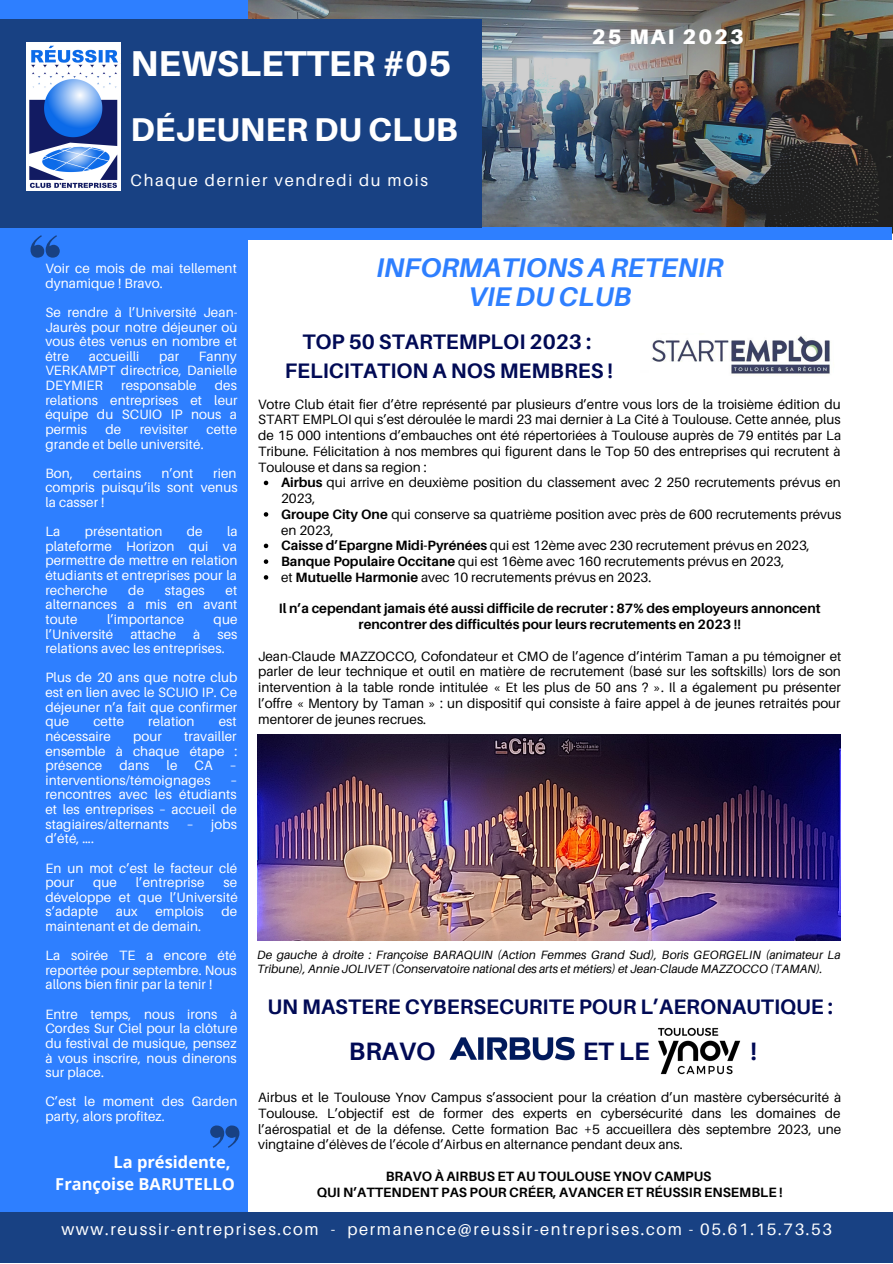
<style>
.page{position:relative;width:893px;height:1264px;background:#fff}
.page>*{position:absolute;margin:0;border:0;box-sizing:border-box;transform-origin:0 0}
.t1{font:800 36px "Aileron";color:#fff}
.t2{font:800 33px "Aileron";color:#fff}
.t3{font:italic 700 27px "Aileron";color:#2e7fff}
.t4{font:700 25.2px "Aileron";color:#010a55}
.t5{font:700 21px "Aileron";color:#010a55}
.t6{font:900 21px "Aileron";letter-spacing:.1em;color:#fff}
.t7{font:16.5px "Aileron";letter-spacing:.1em;color:#fff}
.t8{font:700 16.5px "Open Sans";color:#fff}
.t9{font:13.5px/15.8px "Aileron";color:#000;text-align:justify}
.t10{font:13.5px/14.5px "Aileron";letter-spacing:.005em;color:#fff;text-align:justify}
.t11{font:700 13.5px/15.8px "Aileron";color:#000;text-align:center}
.t12{font:italic 12px/14px "Aileron";color:#000}
.s1{font-weight:700}
</style>
<div class="page">
<img style="left:248px;top:0;width:644px;height:227px">
<div style="left:0;top:0;width:248px;height:1262px;background:#2e7fff"></div>
<div style="left:226px;top:227px;width:666px;height:13px;background:#2e7fff"></div>
<div style="left:0;top:1212px;width:892px;height:50px;background:#184183"></div>
<div style="left:0;top:20px;width:481px;height:208px;background:#184183"></div>
<div style="left:26px;top:42px;width:94px;height:149px;background:#fff"></div>
<img style="left:29px;top:45px;width:92px;height:146px">
<svg style="left:31px;top:235px;width:29px;height:23px"></svg>
<svg style="left:210px;top:1125px;width:29px;height:22px"></svg>
<img style="left:651px;top:336px;width:179px;height:38px">
<div style="left:651px;top:366px;width:46px;height:14px;background:#fff"></div>
<img style="left:257px;top:734px;width:583px;height:206px">
<img style="left:449px;top:1036px;width:126px;height:25px">
<img style="left:658px;top:1027px;width:83px;height:48px">
<svg style="left:264px;top:480px;width:4px;height:5px"></svg>
<svg style="left:264px;top:512px;width:4px;height:4px"></svg>
<svg style="left:264px;top:543px;width:4px;height:5px"></svg>
<svg style="left:264px;top:559px;width:4px;height:5px"></svg>
<svg style="left:264px;top:575px;width:4px;height:4px"></svg>
<p class="t1" style="left:130px;top:41px;width:322px">NEWSLETTER #05</p>
<p class="t2" style="left:130px;top:109px;width:328px">DÉJEUNER DU CLUB</p>
<p class="t7" style="left:130px;top:170px;width:299px">Chaque dernier vendredi du mois</p>
<p class="t6" style="left:591px;top:24px;width:154px">25 MAI 2023</p>
<p class="t3" style="left:376px;top:251px;width:348px">INFORMATIONS A RETENIR</p>
<p class="t3" style="left:468px;top:280px;width:165px">VIE DU CLUB</p>
<p class="t10" style="left:45px;top:261px;width:193px">Voir ce mois de mai tellement dynamique ! Bravo.</p>
<p class="t10" style="left:45px;top:305px;width:194px">Se rendre à l’Université Jean-Jaurès pour notre déjeuner où vous êtes venus en nombre et être</p>
<p class="t5" style="left:302px;top:328px;width:290px">TOP 50 STARTEMPLOI 2023 :</p>
<p class="t5" style="left:285px;top:358px;width:330px">FELICITATION A NOS MEMBRES !</p>
<p class="t10" style="left:89px;top:348px;width:52px">accueilli</p>
<p class="t10" style="left:159px;top:348px;width:22px">par</p>
<p class="t10" style="left:45px;top:348px;width:193px;text-indent:153px">Fanny VERKAMPT directrice, Danielle DEYMIER</p>
<p class="t10" style="left:45px;top:378px;width:194px;text-indent:169px">des relations entreprises et leur équipe du SCUIO IP nous a permis</p>
<p class="t10" style="left:121px;top:378px;width:77px">responsable</p>
<p class="t9" style="left:258px;top:396px;width:584px">Votre Club était fier d’être représenté par plusieurs d’entre vous lors de la troisième édition du START EMPLOI qui s’est déroulée le mardi 23 mai dernier à La Cité à Toulouse. Cette année, plus de 15 000 intentions d’embauches ont été répertoriées à Toulouse auprès de 79 entités par La Tribune. Félicitation à nos membres qui figurent dans le Top 50 des entreprises qui recrutent à Toulouse et dans sa region :</p>
<p class="t10" style="left:105px;top:421px;width:17px">de</p>
<p class="t10" style="left:140px;top:421px;width:50px">revisiter</p>
<p class="t10" style="left:206px;top:421px;width:32px">cette</p>
<p class="t10" style="left:45px;top:436px;width:160px">grande et belle université.</p>
<p class="t10" style="left:45px;top:465px;width:29px">Bon,</p>
<p class="t10" style="left:93px;top:465px;width:50px">certains</p>
<p class="t10" style="left:161px;top:465px;width:33px">n’ont</p>
<p class="t10" style="left:45px;top:465px;width:194px;text-indent:168px">rien compris puisqu’ils sont venus la casser !</p>
<p class="t10" style="left:45px;top:524px;width:17px">La</p>
<p class="t10" style="left:85px;top:524px;width:79px">présentation</p>
<p class="t10" style="left:187px;top:524px;width:17px">de</p>
<p class="t9" style="left:281px;top:474px;width:561px"><span class="s1">Airbus</span> qui arrive en deuxième position du classement avec 2 250 recrutements prévus en<br>2023,</p>
<p class="t9" style="left:281px;top:506px;width:561px"><span class="s1">Groupe City One</span> qui conserve sa quatrième position avec près de 600 recrutements prévus en 2023,</p>
<p class="t9" style="left:281px;top:537px;width:530px"><span class="s1">Caisse d’Epargne Midi-Pyrénées</span> qui est 12ème avec 230 recrutement prévus en 2023,</p>
<p class="t9" style="left:281px;top:553px;width:504px"><span class="s1">Banque Populaire Occitane</span> qui est 16ème avec 160 recrutements prévus en 2023,</p>
<p class="t9" style="left:281px;top:569px;width:372px">et <span class="s1">Mutuelle Harmonie</span> avec 10 recrutements prévus en 2023.</p>
<p class="t10" style="left:45px;top:524px;width:194px;text-indent:182px">la plateforme Horizon qui va permettre de mettre en relation étudiants et entreprises pour la recherche</p>
<p class="t10" style="left:128px;top:582px;width:17px">de</p>
<p class="t10" style="left:165px;top:582px;width:41px">stages</p>
<p class="t10" style="left:45px;top:582px;width:193px;text-indent:180px">et alternances a mis en avant toute</p>
<p class="t11" style="left:279px;top:600px;width:543px">Il n’a cependant jamais été aussi difficile de recruter : 87% des employeurs annoncent rencontrer des difficultés pour leurs recrutements en 2023 !!</p>
<p class="t9" style="left:258px;top:647px;width:584px">Jean-Claude MAZZOCCO, Cofondateur et CMO de l’agence d’intérim Taman a pu témoigner et parler de leur technique et outil en matière de recrutement (basé sur les softskills) lors de son intervention à la table ronde intitulée « Et les plus de 50 ans ? ». Il a également pu présenter l’offre « Mentory by Taman » : un dispositif qui consiste à faire appel à de jeunes retraités pour mentorer de jeunes recrues.</p>
<p class="t10" style="left:107px;top:611px;width:78px">l’importance</p>
<p class="t10" style="left:214px;top:611px;width:25px">que</p>
<p class="t10" style="left:45px;top:626px;width:69px">l’Université</p>
<p class="t10" style="left:130px;top:626px;width:47px">attache</p>
<p class="t10" style="left:193px;top:626px;width:9px">à</p>
<p class="t10" style="left:45px;top:626px;width:193px;text-indent:172px">ses relations avec les entreprises.</p>
<p class="t10" style="left:45px;top:670px;width:194px">Plus de 20 ans que notre club est en lien avec le SCUIO IP. Ce déjeuner n’a fait que confirmer que</p>
<p class="t10" style="left:93px;top:714px;width:32px">cette</p>
<p class="t10" style="left:148px;top:714px;width:48px">relation</p>
<p class="t10" style="left:219px;top:714px;width:20px">est</p>
<p class="t10" style="left:45px;top:728px;width:67px">nécessaire</p>
<p class="t10" style="left:133px;top:728px;width:30px">pour</p>
<p class="t10" style="left:45px;top:728px;width:194px;text-indent:139px">travailler ensemble à chaque étape : présence</p>
<p class="t10" style="left:119px;top:758px;width:31px">dans</p>
<p class="t10" style="left:167px;top:758px;width:12px">le</p>
<p class="t10" style="left:195px;top:758px;width:20px">CA</p>
<p class="t10" style="left:230px;top:758px;width:8px">–</p>
<p class="t10" style="left:45px;top:772px;width:167px">interventions/témoignages</p>
<p class="t10" style="left:45px;top:772px;width:193px;text-indent:185px">– rencontres avec les étudiants et les entreprises – accueil de stagiaires/alternants</p>
<p class="t10" style="left:187px;top:816px;width:52px">– jobs</p>
<p class="t10" style="left:45px;top:831px;width:50px">d’été, ….</p>
<p class="t10" style="left:45px;top:860px;width:193px">En un mot c’est le facteur clé pour</p>
<p class="t10" style="left:93px;top:874px;width:25px">que</p>
<p class="t10" style="left:136px;top:874px;width:70px">l’entreprise</p>
<p class="t10" style="left:45px;top:874px;width:194px;text-indent:178px">se développe et que l’Université s’adapte</p>
<p class="t10" style="left:116px;top:904px;width:23px">aux</p>
<p class="t10" style="left:155px;top:904px;width:50px">emplois</p>
<p class="t10" style="left:221px;top:904px;width:17px">de</p>
<p class="t10" style="left:45px;top:918px;width:157px">maintenant et de demain.</p>
<p class="t10" style="left:45px;top:947px;width:193px">La soirée TE a encore été reportée pour septembre. Nous allons bien finir par la tenir !</p>
<p class="t10" style="left:45px;top:1006px;width:193px">Entre temps, nous irons à Cordes Sur Ciel pour la clôture du festival de musique, pensez à vous inscrire, nous dinerons sur place.</p>
<p class="t10" style="left:45px;top:1094px;width:193px">C’est le moment des Garden party, alors profitez.</p>
<p class="t9" style="left:258px;top:1089px;width:584px">Airbus et le Toulouse Ynov Campus s’associent pour la création d’un mastère cybersécurité à Toulouse. L’objectif est de former des experts en cybersécurité dans les domaines de l’aérospatial et de la défense. Cette formation Bac +5 accueillera dès septembre 2023, une vingtaine d’élèves de l’école d’Airbus en alternance pendant deux ans.</p>
<p class="t11" style="left:385px;top:1167px;width:327px">BRAVO À AIRBUS ET AU TOULOUSE YNOV CAMPUS</p>
<p class="t11" style="left:317px;top:1183px;width:467px">QUI N’ATTENDENT PAS POUR CRÉER, AVANCER ET RÉUSSIR ENSEMBLE !</p>
<p class="t12" style="left:257px;top:947px;width:585px">De gauche à droite : Françoise BARAQUIN (Action Femmes Grand Sud), Boris GEORGELIN (animateur La<br>Tribune), Annie JOLIVET (Conservatoire national des arts et métiers) et Jean-Claude MAZZOCCO (TAMAN).</p>
<p class="t5" style="left:267px;top:993px;width:567px">UN MASTERE CYBERSECURITE POUR L’AERONAUTIQUE :</p>
<p class="t4" style="left:349px;top:1035px;width:88px">BRAVO</p>
<p class="t4" style="left:582px;top:1035px;width:68px">ET LE</p>
<p class="t4" style="left:750px;top:1035px;width:8px">!</p>
<p class="t8" style="left:113px;top:1150px;width:119px">La présidente,</p>
<p class="t8" style="left:55px;top:1172px;width:181px">Françoise BARUTELLO</p>
<p class="t7" style="left:61px;top:1218px;width:772px">www.reussir-entreprises.com - permanence@reussir-entreprises.com - 05.61.15.73.53</p>
</div>
